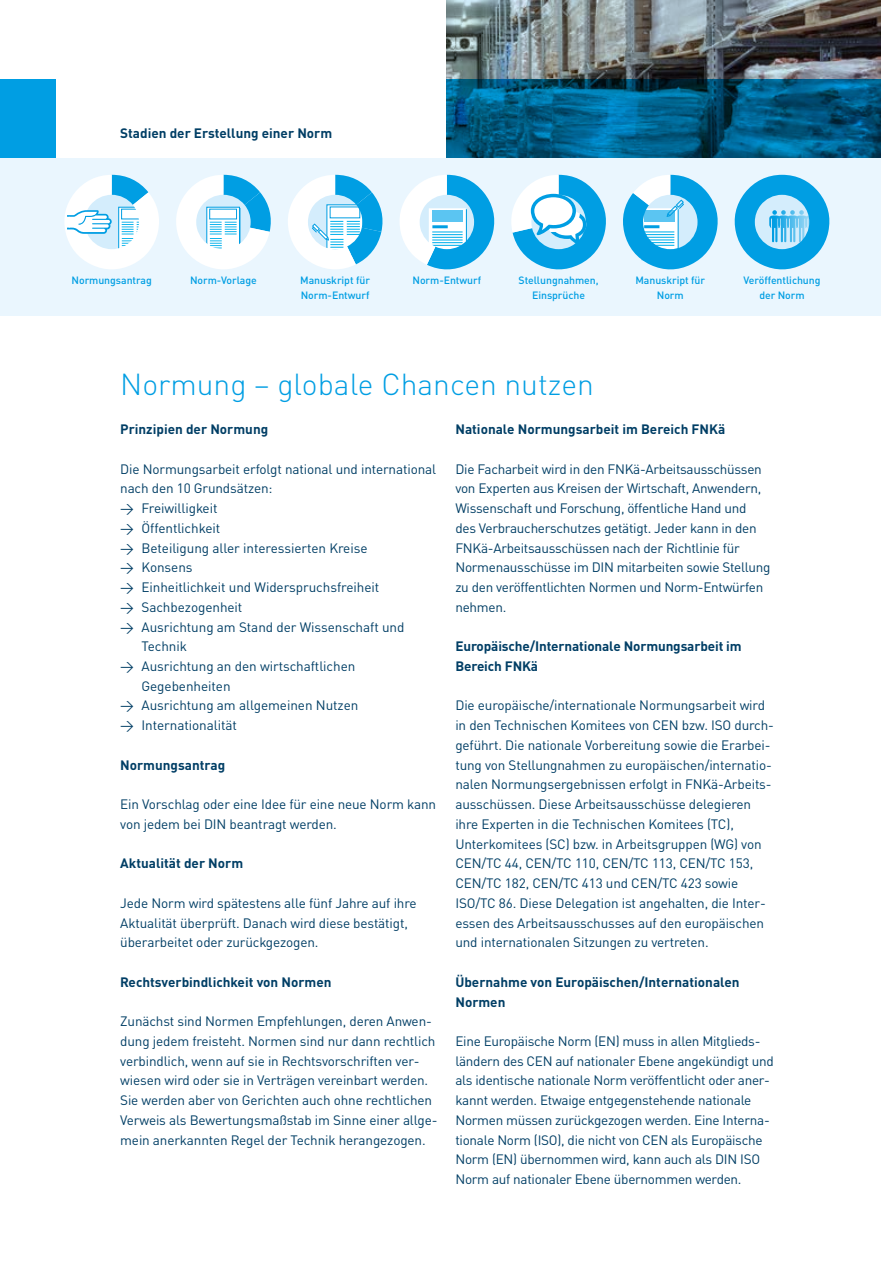
<style>
.page{position:relative;width:881px;height:1263px;background:#fff}
.page>*{position:absolute;margin:0;border:0;box-sizing:border-box;transform-origin:0 0}
.t1{font:300 30px "DINOT";color:#009ee3}
.t2{font:13.5px/19.8px "DINOT";letter-spacing:-.01em;color:#003e65}
.t3{font:700 13.5px/19.8px "DINOT";color:#003e65}
.t4{font:500 10.5px/15px "DINOT";letter-spacing:-.005em;color:#009ee3;text-align:center}
</style>
<div class="page">
<div style="left:0;top:158px;width:880px;height:158px;background:#eaf6fe"></div>
<div style="left:0;top:79px;width:56px;height:79px;background:#009ee3"></div>
<svg style="left:446px;top:79px;width:434px;height:79px;background:#005b84"></svg>
<img style="left:446px;top:0;width:434px;height:79px">
<svg style="left:400px;top:175px;width:95px;height:95px"></svg>
<svg style="left:288px;top:175px;width:95px;height:94px"></svg>
<svg style="left:176px;top:175px;width:95px;height:94px"></svg>
<svg style="left:623px;top:175px;width:95px;height:95px"></svg>
<svg style="left:734px;top:175px;width:96px;height:95px"></svg>
<svg style="left:511px;top:175px;width:95px;height:95px"></svg>
<svg style="left:64px;top:175px;width:95px;height:94px"></svg>
<p class="t3" style="left:120px;top:123px;width:213px">Stadien der Erstellung einer Norm</p>
<p class="t4" style="left:71px;top:273px;width:82px">Normungsantrag</p>
<p class="t4" style="left:190px;top:273px;width:68px">Norm-Vorlage</p>
<p class="t4" style="left:300px;top:273px;width:71px;text-align:left">Manuskript für<br>Norm-Entwurf</p>
<p class="t4" style="left:412px;top:273px;width:70px">Norm-Entwurf</p>
<p class="t4" style="left:518px;top:273px;width:82px">Stellungnahmen,<br>Einsprüche</p>
<p class="t4" style="left:635px;top:273px;width:71px">Manuskript für<br>Norm</p>
<p class="t4" style="left:743px;top:273px;width:79px">Veröffentlichung der Norm</p>
<h1 class="t1" style="left:120px;top:365px;width:475px">Normung – globale Chancen nutzen</h1>
<p class="t3" style="left:120px;top:419px;width:149px">Prinzipien der Normung</p>
<p class="t2" style="left:120px;top:459px;width:317px">Die Normungsarbeit erfolgt national und international nach den 10 Grundsätzen:</p>
<p class="t2" style="left:120px;top:498px;width:99px">→ Freiwilligkeit</p>
<p class="t2" style="left:120px;top:518px;width:101px">→ Öffentlichkeit</p>
<p class="t2" style="left:120px;top:537px;width:249px">→ Beteiligung aller interessierten Kreise</p>
<p class="t2" style="left:120px;top:557px;width:74px">→ Konsens</p>
<p class="t2" style="left:120px;top:577px;width:260px">→ Einheitlichkeit und Widerspruchsfreiheit</p>
<p class="t2" style="left:120px;top:597px;width:124px">→ Sachbezogenheit</p>
<p class="t2" style="left:141px;top:616px;width:264px;text-indent:-21px">→ Ausrichtung am Stand der Wissenschaft und<br>Technik</p>
<p class="t2" style="left:141px;top:656px;width:215px;text-indent:-21px">→ Ausrichtung an den wirtschaftlichen<br>Gegebenheiten</p>
<p class="t2" style="left:120px;top:695px;width:239px">→ Ausrichtung am allgemeinen Nutzen</p>
<p class="t2" style="left:120px;top:715px;width:118px">→ Internationalität</p>
<p class="t3" style="left:120px;top:754px;width:107px">Normungsantrag</p>
<p class="t2" style="left:120px;top:794px;width:317px">Ein Vorschlag oder eine Idee für eine neue Norm kann von jedem bei DIN beantragt werden.</p>
<p class="t3" style="left:120px;top:853px;width:124px">Aktualität der Norm</p>
<p class="t2" style="left:120px;top:893px;width:298px">Jede Norm wird spätestens alle fünf Jahre auf ihre<br>Aktualität überprüft. Danach wird diese bestätigt, überarbeitet oder zurückgezogen.</p>
<p class="t3" style="left:120px;top:971px;width:213px">Rechtsverbindlichkeit von Normen</p>
<p class="t2" style="left:120px;top:1011px;width:318px">Zunächst sind Normen Empfehlungen, deren Anwen&shy;dung jedem freisteht. Normen sind nur dann rechtlich verbindlich, wenn auf sie in Rechtsvorschriften ver&shy;wiesen wird oder sie in Verträgen vereinbart werden.<br>Sie werden aber von Gerichten auch ohne rechtlichen Verweis als Bewertungsmaßstab im Sinne einer allge&shy;mein anerkannten Regel der Technik herangezogen.</p>
<p class="t3" style="left:455px;top:419px;width:271px">Nationale Normungsarbeit im Bereich FNKä</p>
<p class="t2" style="left:455px;top:459px;width:316px">Die Facharbeit wird in den FNKä-Arbeitsausschüssen von Experten aus Kreisen der Wirtschaft, Anwendern, Wissenschaft und Forschung, öffentliche Hand und des Verbraucherschutzes getätigt. Jeder kann in den FNKä-Arbeitsausschüssen nach der Richtlinie für Normenausschüsse im DIN mitarbeiten sowie Stellung zu den veröffentlichten Normen und Norm-Entwürfen nehmen.</p>
<p class="t3" style="left:455px;top:636px;width:288px">Europäische/Internationale Normungsarbeit im<br>Bereich FNKä</p>
<p class="t2" style="left:455px;top:695px;width:320px">Die europäische/internationale Normungsarbeit wird in den Technischen Komitees von CEN bzw. ISO durch&shy;geführt. Die nationale Vorbereitung sowie die Erarbei&shy;tung von Stellungnahmen zu europäischen/internatio&shy;nalen Normungsergebnissen erfolgt in FNKä-Arbeits&shy;ausschüssen. Diese Arbeitsausschüsse delegieren ihre Experten in die Technischen Komitees (TC), Unterkomitees (SC) bzw. in Arbeitsgruppen (WG) von CEN/TC 44, CEN/TC 110, CEN/TC 113, CEN/TC 153, CEN/TC 182, CEN/TC 413 und CEN/TC 423 sowie ISO/TC 86. Diese Delegation ist angehalten, die Inter&shy;essen des Arbeitsausschusses auf den europäischen und internationalen Sitzungen zu vertreten.</p>
<p class="t3" style="left:455px;top:972px;width:286px">Übernahme von Europäischen/Internationalen<br>Normen</p>
<p class="t2" style="left:455px;top:1031px;width:320px">Eine Europäische Norm (EN) muss in allen Mitglieds&shy;ländern des CEN auf nationaler Ebene angekündigt und als identische nationale Norm veröffentlicht oder aner&shy;kannt werden. Etwaige entgegenstehende nationale Normen müssen zurückgezogen werden. Eine Interna&shy;tionale Norm (ISO), die nicht von CEN als Europäische Norm (EN) übernommen wird, kann auch als DIN ISO Norm auf nationaler Ebene übernommen werden.</p>
</div>
